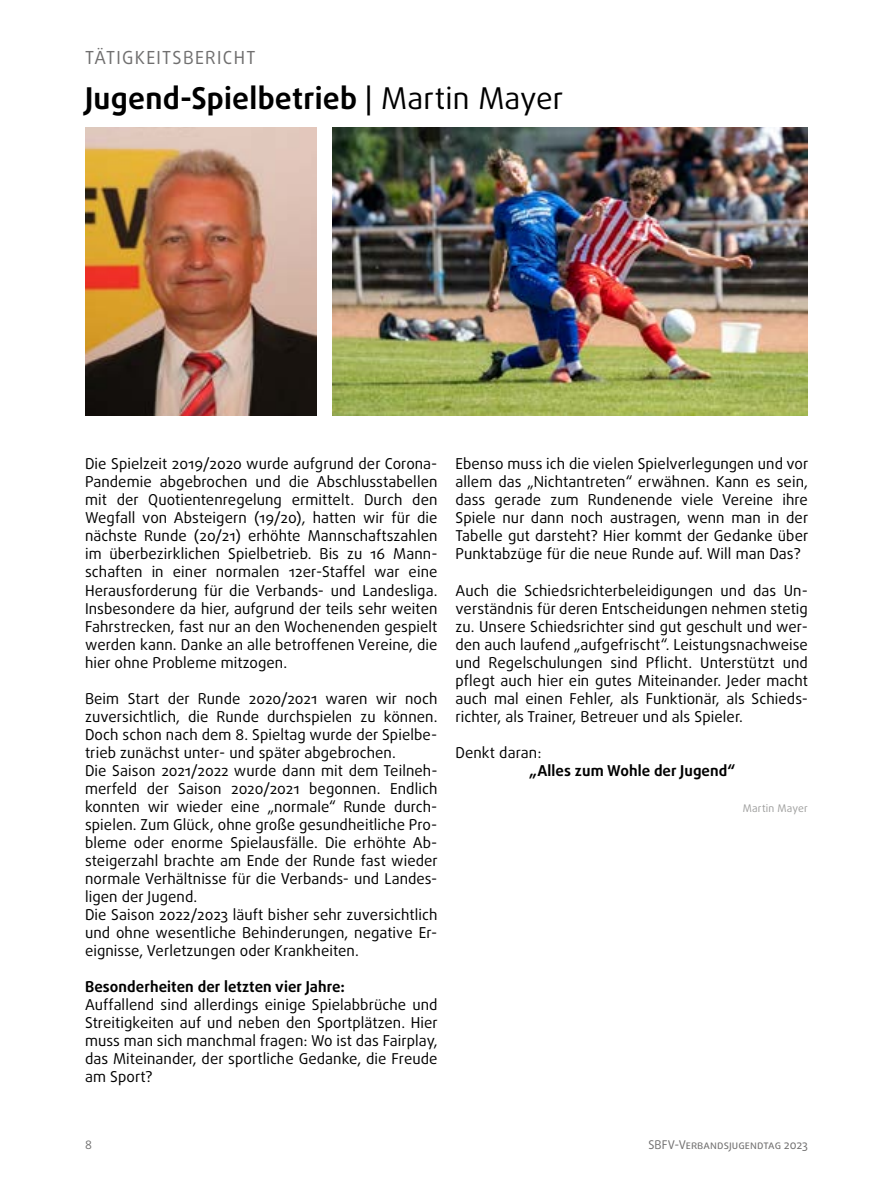
<style>
.page{position:relative;width:893px;height:1191px;background:#fff}
.page>*{position:absolute;margin:0;border:0;box-sizing:border-box;transform-origin:0 0}
.t1{font:700 30px "Daxline OT";letter-spacing:.01em;color:#000}
.t2{font:18px "Daxline OT";letter-spacing:.075em;color:#706f6f}
.t3{font:15px/18px "Daxline OT";letter-spacing:.005em;color:#000;text-align:justify}
.t4{font:700 15px "Daxline OT";letter-spacing:.005em;color:#000}
.t5{font:12px "Daxline OT";letter-spacing:.005em;color:#706f6f}
.t6{font:10.5px "Daxline OT";letter-spacing:.02em;color:#9d9d9c}
.s1{font-weight:400}
</style>
<div class="page">
<img style="left:85px;top:127px;width:232px;height:288px">
<img style="left:332px;top:127px;width:476px;height:288px">
<p class="t2" style="left:85px;top:46px;width:172px">TÄTIGKEITSBERICHT</p>
<h1 class="t1" style="left:85px;top:79px;width:480px">Jugend-Spielbetrieb <span class="s1">| Martin Mayer</span></h1>
<p class="t3" style="left:85px;top:455px;width:354px">Die Spielzeit 2019/2020 wurde aufgrund der Corona-Pandemie abgebrochen und die Abschlusstabellen mit der Quotientenregelung ermittelt. Durch den Wegfall von Absteigern (19/20), hatten wir für die nächste Runde (20/21) erhöhte Mannschaftszahlen im überbezirklichen Spielbetrieb. Bis zu 16 Mann&shy;schaften in einer normalen 12er-Staffel war eine Herausforderung für die Verbands- und Landesliga.<br>Insbesondere da hier, aufgrund der teils sehr weiten Fahrstrecken, fast nur an den Wochenenden gespielt werden kann. Danke an alle betroffenen Vereine, die hier ohne Probleme mitzogen.</p>
<p class="t3" style="left:85px;top:689px;width:354px;text-align:left">Beim Start der Runde 2020/2021 waren wir noch zuversichtlich, die Runde durchspielen zu können.<br>Doch schon nach dem 8. Spieltag wurde der Spielbe&shy;trieb zunächst unter- und später abgebrochen.<br>Die Saison 2021/2022 wurde dann mit dem Teilneh&shy;merfeld der Saison 2020/2021 begonnen. Endlich konnten wir wieder eine „normale“ Runde durch&shy;spielen. Zum Glück, ohne große gesundheitliche Pro&shy;bleme oder enorme Spielausfälle. Die erhöhte Ab&shy;steigerzahl brachte am Ende der Runde fast wieder normale Verhältnisse für die Verbands- und Landes&shy;ligen der Jugend.<br>Die Saison 2022/2023 läuft bisher sehr zuversichtlich und ohne wesentliche Behinderungen, negative Er&shy;eignisse, Verletzungen oder Krankheiten.</p>
<p class="t4" style="left:85px;top:976px;width:262px">Besonderheiten der letzten vier Jahre:</p>
<p class="t3" style="left:85px;top:995px;width:354px">Auffallend sind allerdings einige Spielabbrüche und Streitigkeiten auf und neben den Sportplätzen. Hier muss man sich manchmal fragen: Wo ist das Fairplay, das Miteinander, der sportliche Gedanke, die Freude am Sport?</p>
<p class="t3" style="left:455px;top:455px;width:354px">Ebenso muss ich die vielen Spielverlegungen und vor allem das „Nichtantreten“ erwähnen. Kann es sein, dass gerade zum Rundenende viele Vereine ihre Spiele nur dann noch austragen, wenn man in der Tabelle gut darsteht? Hier kommt der Gedanke über Punktabzüge für die neue Runde auf. Will man Das?</p>
<p class="t3" style="left:455px;top:581px;width:354px">Auch die Schiedsrichterbeleidigungen und das Un&shy;verständnis für deren Entscheidungen nehmen stetig zu. Unsere Schiedsrichter sind gut geschult und wer&shy;den auch laufend „aufgefrischt“. Leistungsnachweise und Regelschulungen sind Pflicht. Unterstützt und pflegt auch hier ein gutes Miteinander. Jeder macht auch mal einen Fehler, als Funktionär, als Schieds&shy;richter, als Trainer, Betreuer und als Spieler.</p>
<p class="t3" style="left:455px;top:743px;width:88px">Denkt daran:</p>
<p class="t4" style="left:529px;top:760px;width:208px">„Alles zum Wohle der Jugend“</p>
<p class="t6" style="left:743px;top:801px;width:67px">Martin Mayer</p>
<p class="t5" style="left:85px;top:1137px;width:8px">8</p>
<p class="t5" style="left:648px;top:1137px;width:161px">SBFV-Verbandsjugendtag 2023</p>
</div>
